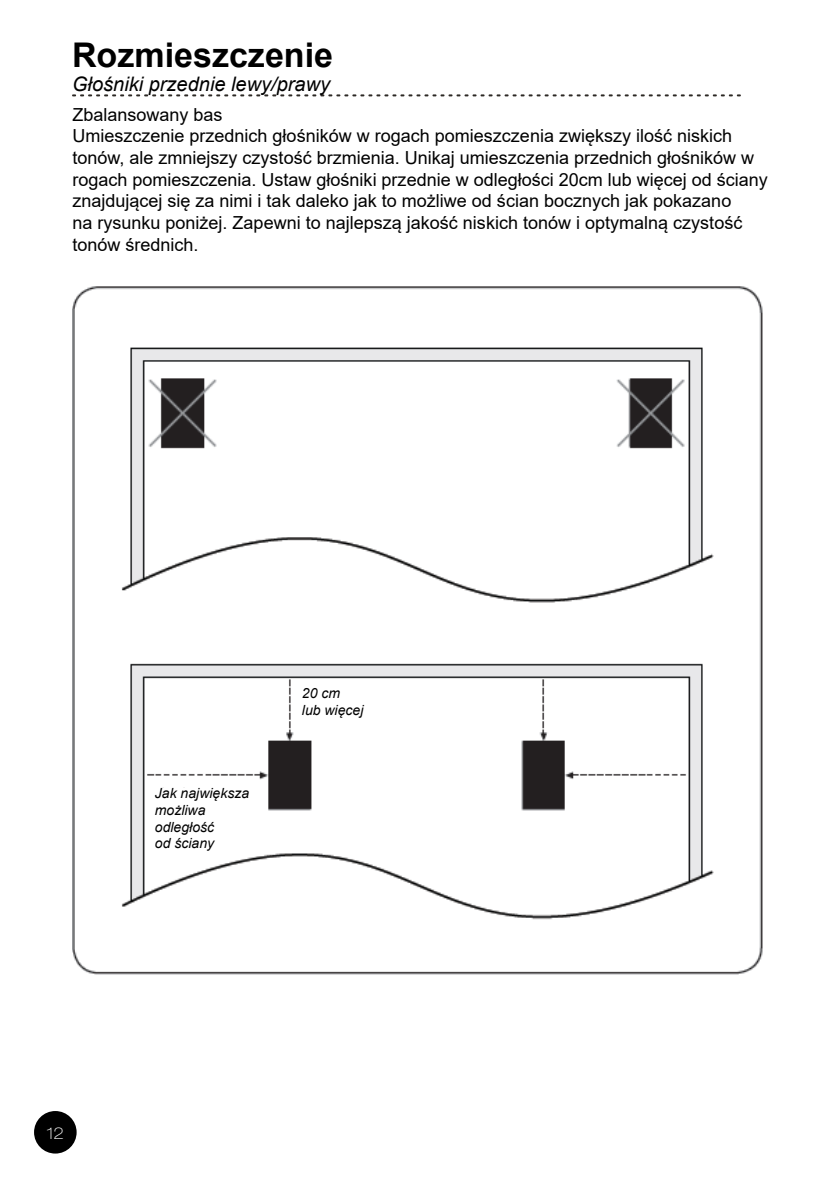
<style>
.page{position:relative;width:840px;height:1191px;background:#fff}
.page>*{position:absolute;margin:0;border:0;box-sizing:border-box;transform-origin:0 0}
.t1{font:700 34px "Arial";color:#000}
.t2{font:italic 20px "Arial";color:#000}
.t3{font:18px/21.6px "Arial";color:#000}
.t4{font:100 expanded 16px "Helvetica Neue LT Pro";color:#fff}
.t5{font:italic 14px/16.8px "Arial";color:#000}
</style>
<div class="page">
<svg style="left:72px;top:94px;width:668px;height:2px"></svg>
<div style="left:35px;top:1112px;width:41px;height:40px;background:#000;border-radius:50%"></div>
<div style="left:34px;top:1111px;width:43px;height:42px;border:2px solid #000;border-radius:50%"></div>
<img style="left:72px;top:286px;width:691px;height:689px">
<div style="left:155px;top:787px;width:109px;height:66px;background:#fff"></div>
<div style="left:302px;top:688px;width:109px;height:42px;background:#fff"></div>
<h1 class="t1" style="left:72px;top:31px;width:262px">Rozmieszczenie</h1>
<p class="t2" style="left:72px;top:71px;width:259px">Głośniki przednie lewy/prawy</p>
<p class="t3" style="left:72px;top:104px;width:696px">Zbalansowany bas<br>Umieszczenie przednich głośników w rogach pomieszczenia zwiększy ilość niskich tonów, ale zmniejszy czystość brzmienia. Unikaj umieszczenia przednich głośników w rogach pomieszczenia. Ustaw głośniki przednie w odległości 20cm lub więcej od ściany znajdującej się za nimi i tak daleko jak to możliwe od ścian bocznych jak pokazano<br>na rysunku poniżej. Zapewni to najlepszą jakość niskich tonów i optymalną czystość tonów średnich.</p>
<p class="t5" style="left:155px;top:785px;width:96px">Jak największa możliwa odległość<br>od ściany</p>
<p class="t5" style="left:302px;top:685px;width:63px">20 cm<br>lub więcej</p>
<p class="t4" style="left:47px;top:1123px;width:19px">12</p>
</div>
